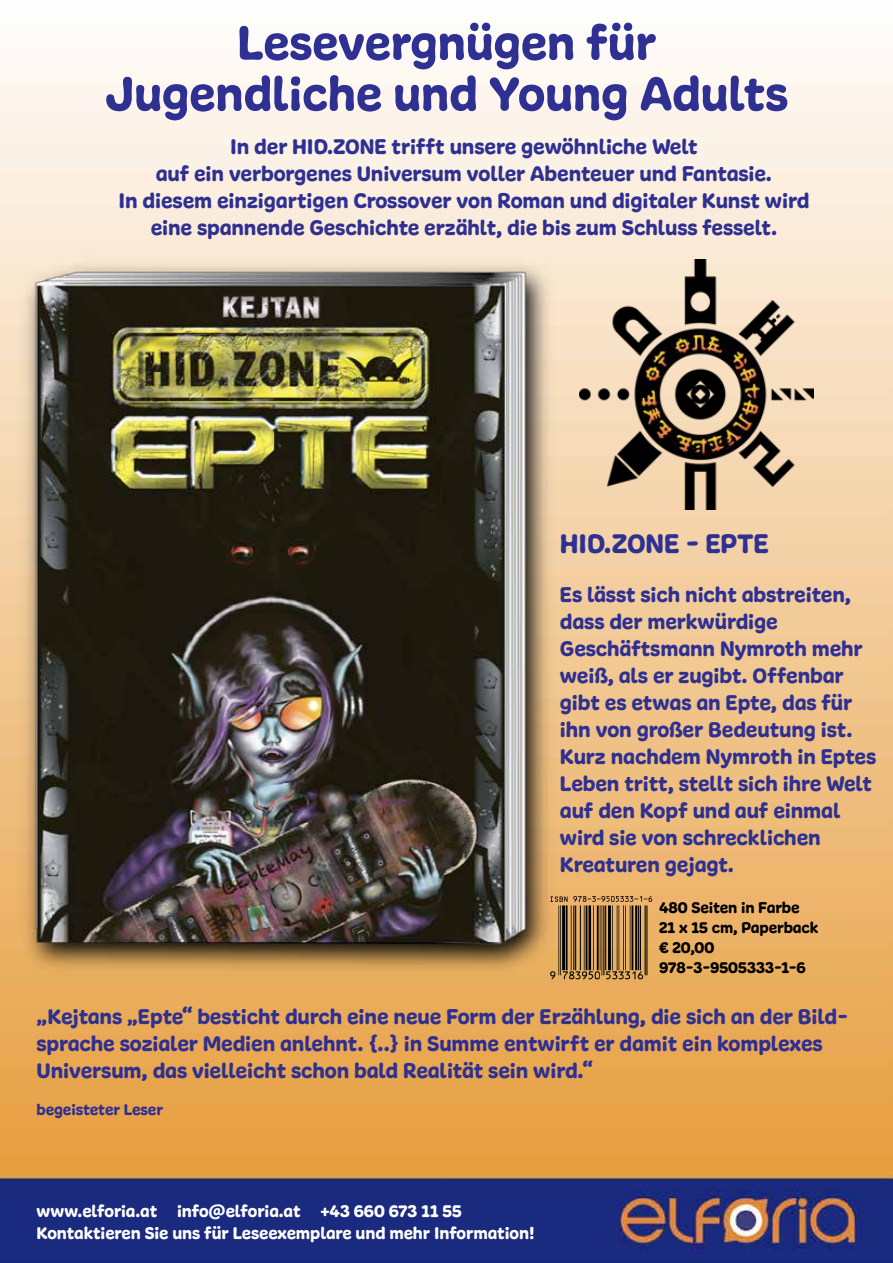
<style>
.page{position:relative;width:893px;height:1263px;background:#fff}
.page>*{position:absolute;margin:0;border:0;box-sizing:border-box;transform-origin:0 0}
.t1{font:51px/51px "Freude";color:#2e3092;text-align:center}
.t2{font:28.5px "Freude";color:#2e3092}
.t3{font:22.5px/27px "Freude";color:#2e3092}
.t4{font:18px/21.6px "Freude";color:#fff}
.t5{font:16.5px/19.8px "Freude";color:#000}
.t6{font:16.5px "Freude";color:#2e3092}
</style>
<div class="page">
<img style="left:0;top:67px;width:893px;height:1196px">
<img style="left:14px;top:254px;width:546px;height:726px">
<img style="left:548px;top:895px;width:105px;height:85px">
<img style="left:579px;top:260px;width:234px;height:249px">
<h1 class="t1" style="left:105px;top:18px;width:684px">Lesevergnügen für<br>Jugendliche und Young Adults</h1>
<p class="t3" style="left:118px;top:133px;width:692px;text-align:center">In der HID.ZONE trifft unsere gewöhnliche Welt<br>auf ein verborgenes Universum voller Abenteuer und Fantasie.<br>In diesem einzigartigen Crossover von Roman und digitaler Kunst wird eine spannende Geschichte erzählt, die bis zum Schluss fesselt.</p>
<p class="t2" style="left:560px;top:526px;width:211px">HID.ZONE - EPTE</p>
<p class="t3" style="left:560px;top:581px;width:318px">Es lässt sich nicht abstreiten, dass der merkwürdige<br>Geschäftsmann Nymroth mehr weiß, als er zugibt. Offenbar gibt es etwas an Epte, das für ihn von großer Bedeutung ist.<br>Kurz nachdem Nymroth in Eptes<br>Leben tritt, stellt sich ihre Welt auf den Kopf und auf einmal wird sie von schrecklichen<br>Kreaturen gejagt.</p>
<p class="t5" style="left:659px;top:898px;width:161px">480 Seiten in Farbe<br>21 x 15 cm, Paperback € 20,00<br>978-3-9505333-1-6</p>
<p class="t3" style="left:37px;top:1003px;width:813px">„Kejtans „Epte“ besticht durch eine neue Form der Erzählung, die sich an der Bild&shy;sprache sozialer Medien anlehnt. {..} in Summe entwirft er damit ein komplexes<br>Universum, das vielleicht schon bald Realität sein wird.“</p>
<p class="t6" style="left:37px;top:1099px;width:128px">begeisteter Leser</p>
<p class="t4" style="left:37px;top:1200px;width:500px">www.elforia.at info@elforia.at +43 660 673 11 55<br>Kontaktieren Sie uns für Leseexemplare und mehr Information!</p>
</div>
